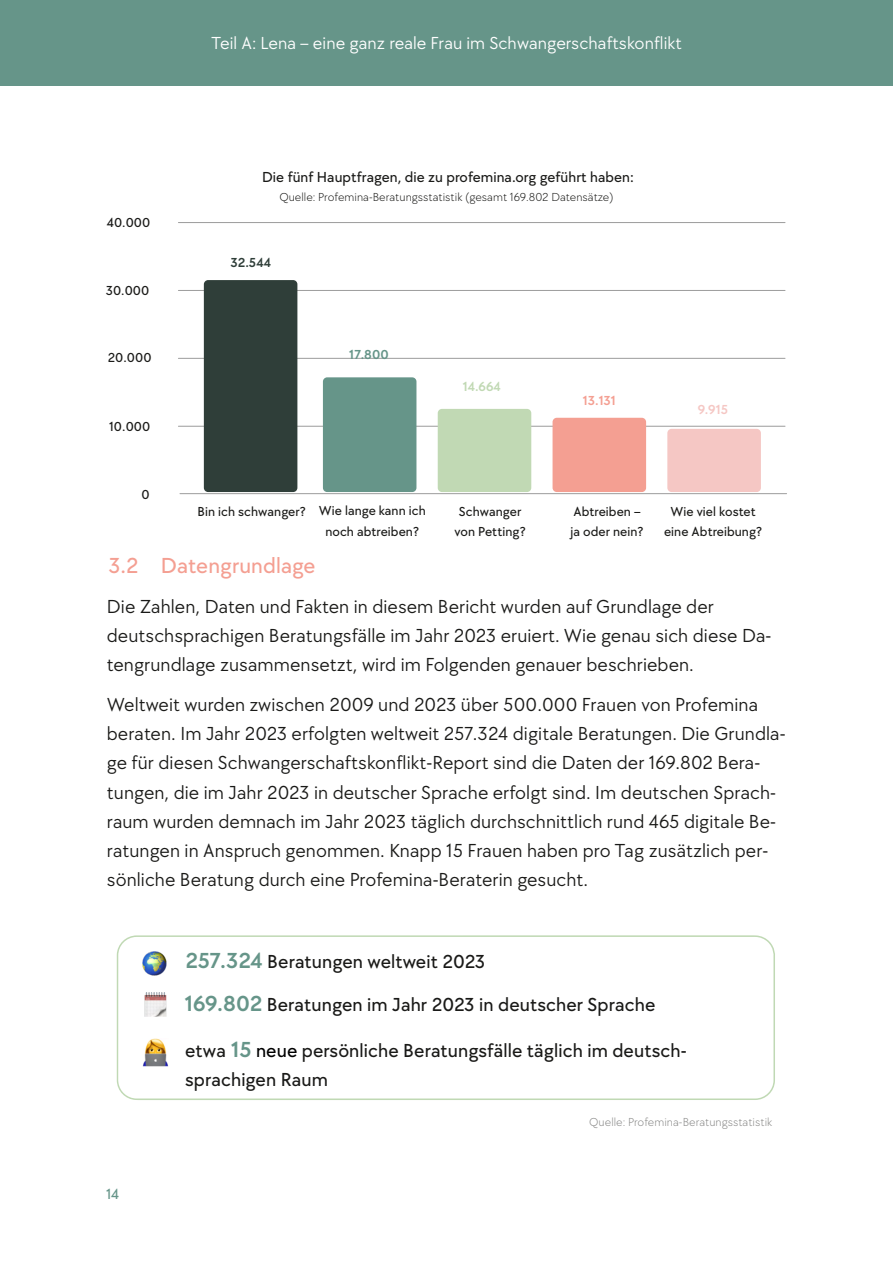
<style>
.page{position:relative;width:893px;height:1263px;background:#fff}
.page>*{position:absolute;margin:0;border:0;box-sizing:border-box;transform-origin:0 0}
.t1{font:500 22.5px "TT Chocolates";letter-spacing:.005em;color:#f49f92}
.t2{font:600 22.5px "TT Chocolates Trl";letter-spacing:-.015em;color:#669589}
.t3{font:19.5px "TT Chocolates";letter-spacing:.005em;color:#1a1a18}
.t4{font:500 19.5px "TT Chocolates Trl";letter-spacing:.005em;color:#1a1a18}
.t5{font:18px "TT Chocolates";letter-spacing:.005em;color:#fff}
.t6{font:500 15px "TT Chocolates";letter-spacing:.005em;color:#1a1a18}
.t7{font:500 15px "TT Chocolates";color:#669589}
.t8{font:500 13.5px "TT Chocolates";letter-spacing:.005em;color:#1a1a18}
.t9{font:600 13.5px "TT Chocolates Trl";color:#2f3e39}
.t10{font:600 13.5px "TT Chocolates Trl";color:#f49f92}
.t11{font:600 13.5px "TT Chocolates Trl";color:#c1d9b4}
.t12{font:600 13.5px "TT Chocolates Trl";color:#669589}
.t13{font:600 13.5px "TT Chocolates Trl";color:#f5c7c4}
.t14{font:300 12px "TT Chocolates";letter-spacing:.005em;color:#1a1a18}
.t15{font:300 12px "TT Chocolates";letter-spacing:.005em;color:#878786}
.s1{color:#000}
</style>
<div class="page">
<div style="left:0;top:0;width:893px;height:86px;background:#669589"></div>
<svg style="left:117px;top:935px;width:658px;height:165px"></svg>
<img style="left:142px;top:951px;width:25px;height:24px">
<img style="left:143px;top:993px;width:24px;height:24px">
<img style="left:143px;top:1038px;width:25px;height:28px">
<hr style="left:178px;top:222px;width:607px;height:1px;background:#9c9c9c">
<hr style="left:178px;top:290px;width:607px;height:1px;background:#9c9c9c">
<hr style="left:178px;top:358px;width:607px;height:1px;background:#9c9c9c">
<hr style="left:178px;top:426px;width:607px;height:1px;background:#9c9c9c">
<hr style="left:180px;top:493px;width:607px;height:1px;background:#9c9c9c">
<div style="left:667px;top:429px;width:94px;height:63px;background:#f5c7c4;border-radius:4px"></div>
<div style="left:553px;top:418px;width:93px;height:74px;background:#f49f92;border-radius:4px"></div>
<div style="left:204px;top:280px;width:93px;height:212px;background:#2f3e39;border-radius:4px"></div>
<div style="left:323px;top:377px;width:93px;height:115px;background:#669589;border-radius:4px"></div>
<div style="left:438px;top:409px;width:93px;height:83px;background:#c1d9b4;border-radius:4px"></div>
<p class="t5" style="left:211px;top:33px;width:472px">Teil A: Lena – eine ganz reale Frau im Schwangerschaftskonflikt</p>
<p class="t8" style="left:107px;top:214px;width:45px">40.000</p>
<p class="t8" style="left:106px;top:282px;width:45px">30.000</p>
<p class="t8" style="left:108px;top:350px;width:45px">20.000</p>
<p class="t8" style="left:109px;top:418px;width:43px">10.000</p>
<p class="t8" style="left:141px;top:486px;width:10px">0</p>
<p class="t6" style="left:262px;top:169px;width:373px">Die fünf Hauptfragen, die zu profemina.org geführt haben:</p>
<p class="t14" style="left:279px;top:190px;width:336px">Quelle: Profemina-Beratungsstatistik (gesamt 169.802 Datensätze)</p>
<p class="t9" style="left:230px;top:256px;width:42px">32.544</p>
<p class="t12" style="left:349px;top:347px;width:41px">17.800</p>
<p class="t11" style="left:463px;top:380px;width:40px">14.664</p>
<p class="t10" style="left:583px;top:393px;width:35px">13.131</p>
<p class="t13" style="left:698px;top:403px;width:32px">9.915</p>
<p class="t8" style="left:197px;top:503px;width:110px">Bin ich schwanger?</p>
<p class="t8" style="left:319px;top:503px;width:108px">Wie lange kann ich</p>
<p class="t8" style="left:325px;top:523px;width:95px">noch abtreiben?</p>
<p class="t8" style="left:459px;top:503px;width:64px">Schwanger</p>
<p class="t8" style="left:455px;top:524px;width:73px">von Petting?</p>
<p class="t8" style="left:573px;top:503px;width:69px">Abtreiben –</p>
<p class="t8" style="left:570px;top:524px;width:75px">ja oder nein?</p>
<p class="t8" style="left:670px;top:503px;width:87px">Wie viel kostet</p>
<p class="t8" style="left:664px;top:524px;width:100px">eine Abtreibung?</p>
<p class="t1" style="left:108px;top:553px;width:209px">3.2 Datengrundlage</p>
<p class="t3" style="left:107px;top:595px;width:608px">Die Zahlen, Daten und Fakten in diesem Bericht wurden auf Grundlage der</p>
<p class="t3" style="left:107px;top:624px;width:666px">deutschsprachigen Beratungsfälle im Jahr 2023 eruiert. Wie genau sich diese Da-</p>
<p class="t3" style="left:107px;top:653px;width:588px">tengrundlage zusammensetzt, wird im Folgenden genauer beschrieben.</p>
<p class="t3" style="left:107px;top:693px;width:653px">Weltweit wurden zwischen 2009 und 2023 über 500.000 Frauen von Profemina</p>
<p class="t3" style="left:107px;top:722px;width:680px">beraten. Im Jahr 2023 erfolgten weltweit 257.324 digitale Beratungen. Die Grundla-</p>
<p class="t3" style="left:107px;top:752px;width:655px">ge für diesen Schwangerschaftskonflikt-Report sind die Daten der 169.802 Bera-</p>
<p class="t3" style="left:107px;top:781px;width:671px">tungen, die im Jahr 2023 in deutscher Sprache erfolgt sind. Im deutschen Sprach-</p>
<p class="t3" style="left:107px;top:810px;width:671px">raum wurden demnach im Jahr 2023 täglich durchschnittlich rund 465 digitale Be-</p>
<p class="t3" style="left:107px;top:839px;width:663px">ratungen in Anspruch genommen. Knapp 15 Frauen haben pro Tag zusätzlich per-</p>
<p class="t3" style="left:107px;top:869px;width:483px">sönliche Beratung durch eine Profemina-Beraterin gesucht.</p>
<p class="t2" style="left:186px;top:948px;width:79px">257.324</p>
<p class="t4" style="left:267px;top:951px;width:220px">Beratungen weltweit 2023</p>
<p class="t2" style="left:185px;top:992px;width:79px">169.802</p>
<p class="t4" style="left:267px;top:995px;width:390px">Beratungen im Jahr 2023 in deutscher Sprache</p>
<p class="t4" style="left:185px;top:1040px;width:42px">etwa</p>
<p class="t2" style="left:231px;top:1038px;width:22px">15</p>
<p class="t4" style="left:256px;top:1040px;width:432px"><span class="s1">neue</span> persönliche Beratungsfälle täglich im deutsch-</p>
<p class="t4" style="left:185px;top:1069px;width:144px">sprachigen Raum</p>
<p class="t7" style="left:106px;top:1186px;width:15px">14</p>
<p class="t15" style="left:589px;top:1115px;width:185px">Quelle: Profemina-Beratungsstatistik</p>
</div>
